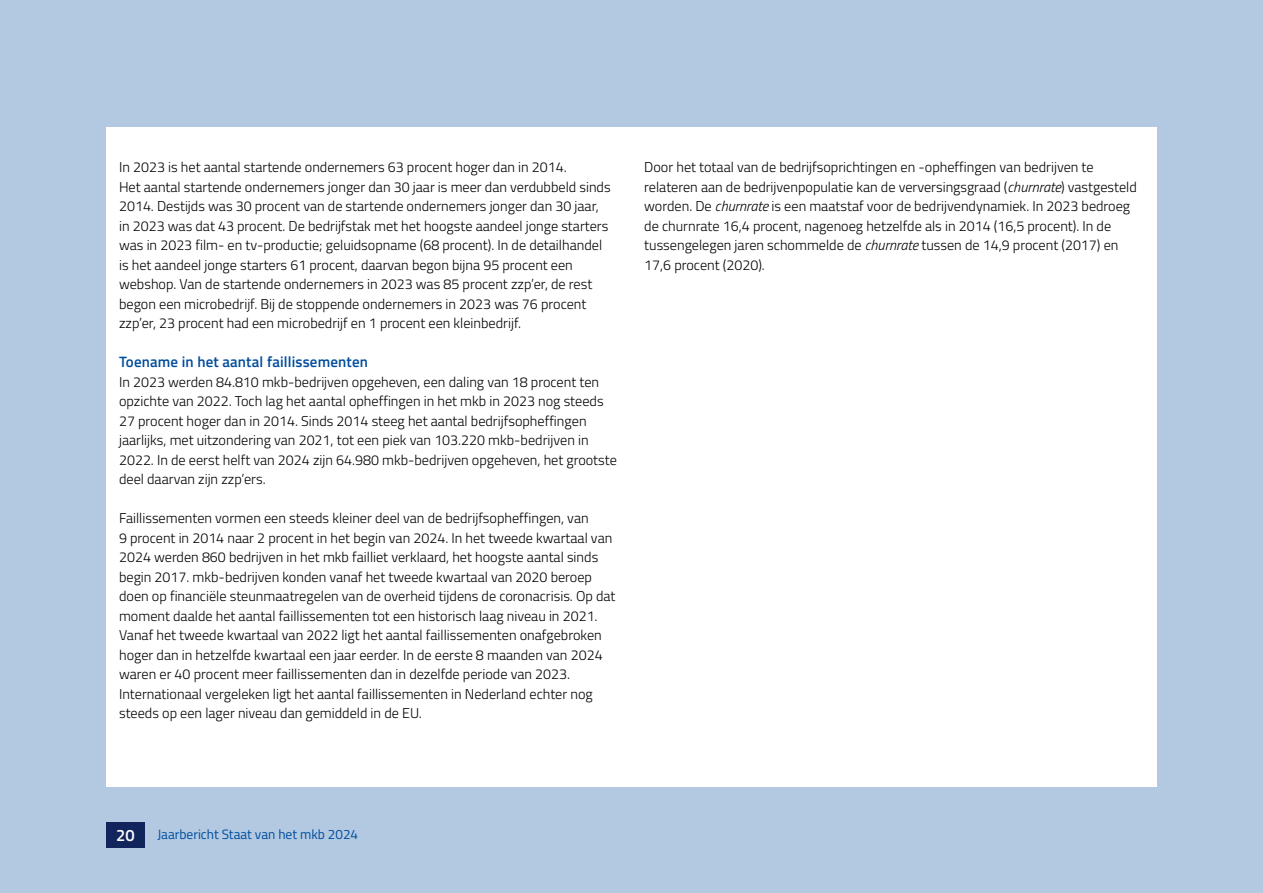
<style>
.page{position:relative;width:1263px;height:893px;background:#b3c9e1}
.page>*{position:absolute;margin:0;border:0;box-sizing:border-box;transform-origin:0 0}
.t1{font:600 16.5px "Titillium Web";color:#fff}
.H4_Alineakop{font:600 15px "Titillium Web";letter-spacing:.01em;color:#004d9d}
.P_Broodtekst{font:300 14.25px/19.5px "Titillium Web";color:#000}
.t2{font:13.5px "Titillium Web";color:#004d9d}
.s1{font-style:italic}
</style>
<div class="page">
<div style="left:106px;top:822px;width:39px;height:25px;background:#11255c"></div>
<div style="left:106px;top:128px;width:1051px;height:659px;background:#fff"></div>
<p class="P_Broodtekst" style="left:119px;top:157px;width:449px">In 2023 is het aantal startende ondernemers 63 procent hoger dan in 2014.</p>
<p class="P_Broodtekst" style="left:119px;top:176px;width:493px">Het aantal startende ondernemers jonger dan 30 jaar is meer dan verdubbeld sinds 2014. Destijds was 30 procent van de startende ondernemers jonger dan 30 jaar, in 2023 was dat 43 procent. De bedrijfstak met het hoogste aandeel jonge starters was in 2023 film- en tv-productie; geluidsopname (68 procent). In de detailhandel is het aandeel jonge starters 61 procent, daarvan begon bijna 95 procent een webshop. Van de startende ondernemers in 2023 was 85 procent zzp’er, de rest begon een microbedrijf. Bij de stoppende ondernemers in 2023 was 76 procent zzp’er, 23 procent had een microbedrijf en 1 procent een kleinbedrijf.</p>
<h4 class="H4_Alineakop" style="left:119px;top:351px;width:250px">Toename in het aantal faillissementen</h4>
<p class="P_Broodtekst" style="left:119px;top:371px;width:499px">In 2023 werden 84.810 mkb-bedrijven opgeheven, een daling van 18 procent ten opzichte van 2022. Toch lag het aantal opheffingen in het mkb in 2023 nog steeds 27 procent hoger dan in 2014. Sinds 2014 steeg het aantal bedrijfsopheffingen jaarlijks, met uitzondering van 2021, tot een piek van 103.220 mkb-bedrijven in 2022. In de eerst helft van 2024 zijn 64.980 mkb-bedrijven opgeheven, het grootste deel daarvan zijn zzp’ers.</p>
<p class="P_Broodtekst" style="left:119px;top:508px;width:498px">Faillissementen vormen een steeds kleiner deel van de bedrijfsopheffingen, van<br>9 procent in 2014 naar 2 procent in het begin van 2024. In het tweede kwartaal van 2024 werden 860 bedrijven in het mkb failliet verklaard, het hoogste aantal sinds begin 2017. mkb-bedrijven konden vanaf het tweede kwartaal van 2020 beroep doen op financiële steunmaatregelen van de overheid tijdens de coronacrisis. Op dat moment daalde het aantal faillissementen tot een historisch laag niveau in 2021.<br>Vanaf het tweede kwartaal van 2022 ligt het aantal faillissementen onafgebroken hoger dan in hetzelfde kwartaal een jaar eerder. In de eerste 8 maanden van 2024 waren er 40 procent meer faillissementen dan in dezelfde periode van 2023.<br>Internationaal vergeleken ligt het aantal faillissementen in Nederland echter nog steeds op een lager niveau dan gemiddeld in de EU.</p>
<p class="P_Broodtekst" style="left:644px;top:157px;width:494px">Door het totaal van de bedrijfsoprichtingen en -opheffingen van bedrijven te relateren aan de bedrijvenpopulatie kan de verversingsgraad (<span class="s1">churnrate</span>) vastgesteld worden. De <span class="s1">churnrate</span> is een maatstaf voor de bedrijvendynamiek. In 2023 bedroeg de churnrate 16,4 procent, nagenoeg hetzelfde als in 2014 (16,5 procent). In de tussengelegen jaren schommelde de <span class="s1">churnrate</span> tussen de 14,9 procent (2017) en 17,6 procent (2020).</p>
<p class="t1" style="left:116px;top:822px;width:20px">20</p>
<p class="t2" style="left:157px;top:825px;width:202px">Jaarbericht Staat van het mkb 2024</p>
</div>
